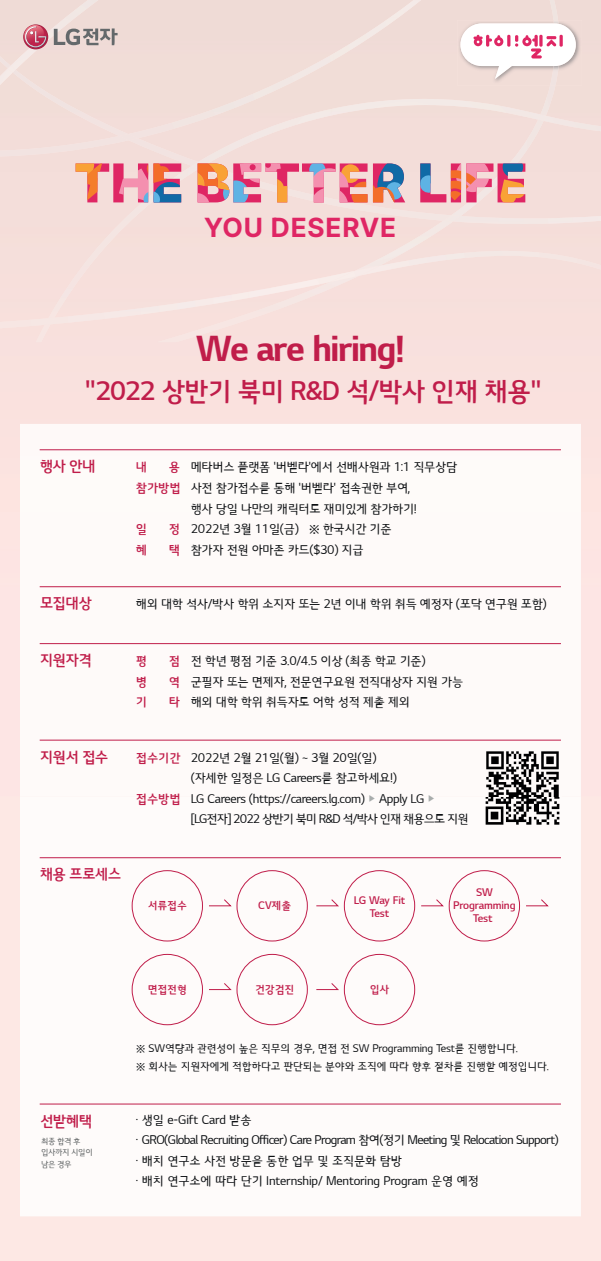
<style>
.page{position:relative;width:601px;height:1261px;background:#fff}
.page>*{position:absolute;margin:0;border:0;box-sizing:border-box;transform-origin:0 0}
.t1{font:34.35px "LG Sm Ha TB";letter-spacing:-.04em;color:#c01d4a}
.t2{font:27.15px "Pretendard Variable";letter-spacing:.03em;color:#df2664}
.t3{font:25.65px "LG Sm Ha TSB";letter-spacing:-.04em;color:#c01d4a}
.t4{font:14.5px "LG Sm Ha TSB";letter-spacing:-.05em;color:#c01d4a}
.t5{font:12px/20.5px "LG Sm Ha TR";letter-spacing:-.025em;color:#0c0f12}
.t6{font:12px/20.5px "LG Sm Ha TR";letter-spacing:-.05em;color:#0c0f12}
.t7{font:12px/20.5px "LG Sm Ha TSB";letter-spacing:-.01em;color:#c01d4a;text-align:right}
.t8{font:10.5px/17.5px "LG Sm Ha TR";letter-spacing:-.01em;color:#0c0f12}
.t9{font:10.5px/13px "LG Sm Ha TSB";letter-spacing:-.01em;color:#c01d4a;text-align:center}
.t10{font:8px/11.5px "LG Sm Ha TR";letter-spacing:-.05em;color:#5d6162}
.s1{font-size:8.5px;color:#a8acac}
</style>
<div class="page">
<div style="left:0;top:0;width:600px;height:1260px;background:#f9e1de"></div>
<img style="left:0;top:0;width:98px;height:85px">
<img style="left:140px;top:202px;width:18px;height:10px">
<img style="left:265px;top:202px;width:114px;height:5px">
<img style="left:13px;top:70px;width:115px;height:66px">
<svg style="left:0;top:56px;width:16px;height:17px"></svg>
<img style="left:451px;top:202px;width:18px;height:14px">
<img style="left:87px;top:131px;width:53px;height:17px">
<img style="left:119px;top:134px;width:19px;height:6px">
<div style="left:20px;top:796px;width:561px;height:420px;background:#fefbfa"></div>
<div style="left:20px;top:424px;width:561px;height:372px;background:#fefaf9"></div>
<svg style="left:76px;top:163px;width:449px;height:39px"></svg>
<img style="left:457px;top:20px;width:124px;height:65px">
<div style="left:460px;top:23px;width:115px;height:43px;background:#fff;border-radius:21px"></div>
<svg style="left:473px;top:35px;width:89px;height:23px"></svg>
<svg style="left:23px;top:24px;width:25px;height:25px"></svg>
<svg style="left:23px;top:25px;width:24px;height:23px"></svg>
<svg style="left:54px;top:28px;width:63px;height:17px"></svg>
<hr style="left:40px;top:739px;width:520px;height:1px;background:#c01d4a">
<hr style="left:40px;top:643px;width:520px;height:1px;background:#c01d4a">
<hr style="left:40px;top:586px;width:520px;height:1px;background:#c01d4a">
<hr style="left:40px;top:857px;width:520px;height:1px;background:#c01d4a">
<hr style="left:40px;top:1103px;width:520px;height:1px;background:#c01d4a">
<hr style="left:40px;top:449px;width:520px;height:1px;background:#c01d4a">
<div style="left:132px;top:870px;width:71px;height:71px;border:1px solid #c01d4a;border-radius:50%"></div>
<div style="left:236px;top:870px;width:72px;height:71px;border:1px solid #c01d4a;border-radius:50%"></div>
<div style="left:344px;top:870px;width:71px;height:71px;border:1px solid #c01d4a;border-radius:50%"></div>
<div style="left:448px;top:870px;width:72px;height:71px;border:1px solid #c01d4a;border-radius:50%"></div>
<div style="left:132px;top:953px;width:71px;height:72px;border:1px solid #c01d4a;border-radius:50%"></div>
<div style="left:236px;top:953px;width:72px;height:72px;border:1px solid #c01d4a;border-radius:50%"></div>
<div style="left:344px;top:953px;width:71px;height:72px;border:1px solid #c01d4a;border-radius:50%"></div>
<svg style="left:208px;top:898px;width:24px;height:8px"></svg>
<svg style="left:316px;top:898px;width:23px;height:8px"></svg>
<svg style="left:208px;top:982px;width:24px;height:7px"></svg>
<svg style="left:316px;top:982px;width:23px;height:7px"></svg>
<svg style="left:420px;top:898px;width:24px;height:8px"></svg>
<svg style="left:525px;top:898px;width:23px;height:8px"></svg>
<img style="left:483px;top:748px;width:78px;height:79px">
<h2 class="t2" style="left:204px;top:208px;width:194px">YOU DESERVE</h2>
<h1 class="t1" style="left:196px;top:331px;width:210px">We are hiring!</h1>
<h3 class="t3" style="left:84px;top:378px;width:459px">"2022 상반기 북미 R&amp;D 석/박사 인재 채용"</h3>
<p class="t4" style="left:40px;top:459px;width:57px">행사 안내</p>
<p class="t7" style="left:136px;top:457px;width:13px">내</p>
<p class="t7" style="left:136px;top:457px;width:46px">용 참가방법</p>
<p class="t7" style="left:136px;top:519px;width:13px">일</p>
<p class="t7" style="left:169px;top:519px;width:13px">정</p>
<p class="t7" style="left:136px;top:539px;width:13px">혜</p>
<p class="t7" style="left:169px;top:539px;width:13px">택</p>
<p class="t5" style="left:191px;top:457px;width:268px">메타버스 플랫폼 '버벨라'에서 선배사원과 1:1 직무상담 사전 참가접수를 통해 '버벨라' 접속권한 부여,<br>행사 당일 나만의 캐릭터로 재미있게 참가하기!<br>2022년 3월 11일(금) ※ 한국시간 기준<br>참가자 전원 아마존 카드($30) 지급</p>
<p class="t4" style="left:40px;top:596px;width:54px">모집대상</p>
<p class="t5" style="left:136px;top:594px;width:412px">해외 대학 석사/박사 학위 소지자 또는 2년 이내 학위 취득 예정자 (포닥 연구원 포함)</p>
<p class="t4" style="left:40px;top:652px;width:54px">지원자격</p>
<p class="t7" style="left:136px;top:651px;width:13px">평</p>
<p class="t7" style="left:169px;top:651px;width:13px">점</p>
<p class="t7" style="left:136px;top:671px;width:13px">병</p>
<p class="t7" style="left:169px;top:671px;width:13px">역</p>
<p class="t7" style="left:136px;top:692px;width:13px">기</p>
<p class="t7" style="left:169px;top:692px;width:13px">타</p>
<p class="t5" style="left:191px;top:651px;width:274px">전 학년 평점 기준 3.0/4.5 이상 (최종 학교 기준)<br>군필자 또는 면제자, 전문연구요원 전직대상자 지원 가능 해외 대학 학위 취득자로 어학 성적 제출 제외</p>
<p class="t4" style="left:40px;top:749px;width:70px">지원서 접수</p>
<p class="t7" style="left:136px;top:747px;width:46px">접수기간</p>
<p class="t7" style="left:136px;top:788px;width:46px">접수방법</p>
<p class="t5" style="left:191px;top:747px;width:279px">2022년 2월 21일(월) ~ 3월 20일(일)<br>(자세한 일정은 LG Careers를 참고하세요!)<br>LG Careers (https://careers.lg.com) <span class="s1">▶</span> Apply LG <span class="s1">▶ </span>[LG전자] 2022 상반기 북미 R&amp;D 석/박사 인재 채용으로 지원</p>
<p class="t4" style="left:40px;top:866px;width:83px">채용 프로세스</p>
<p class="t9" style="left:148px;top:898px;width:41px">서류접수</p>
<p class="t9" style="left:258px;top:898px;width:34px">CV제출</p>
<p class="t9" style="left:353px;top:894px;width:53px">LG Way Fit<br>Test</p>
<p class="t9" style="left:453px;top:885px;width:64px">SW<br>Programming<br>Test</p>
<p class="t9" style="left:148px;top:982px;width:41px">면접전형</p>
<p class="t9" style="left:255px;top:982px;width:41px">건강검진</p>
<p class="t9" style="left:369px;top:982px;width:21px">입사</p>
<p class="t8" style="left:136px;top:1039px;width:414px">※ SW역량과 관련성이 높은 직무의 경우, 면접 전 SW Programming Test를 진행합니다.<br>※ 회사는 지원자에게 적합하다고 판단되는 분야와 조직에 따라 향후 절차를 진행할 예정입니다.</p>
<p class="t4" style="left:40px;top:1113px;width:54px">선발혜택</p>
<p class="t6" style="left:136px;top:1109px;width:424px">· 생일 e-Gift Card 발송<br>· GRO(Global Recruiting Officer) Care Program 참여(정기 Meeting 및 Relocation Support) · 배치 연구소 사전 방문을 통한 업무 및 조직문화 탐방<br>· 배치 연구소에 따라 단기 Internship/ Mentoring Program 운영 예정</p>
<p class="t10" style="left:41px;top:1135px;width:53px">최종 합격 후 입사까지 시일이 남은 경우</p>
</div>
